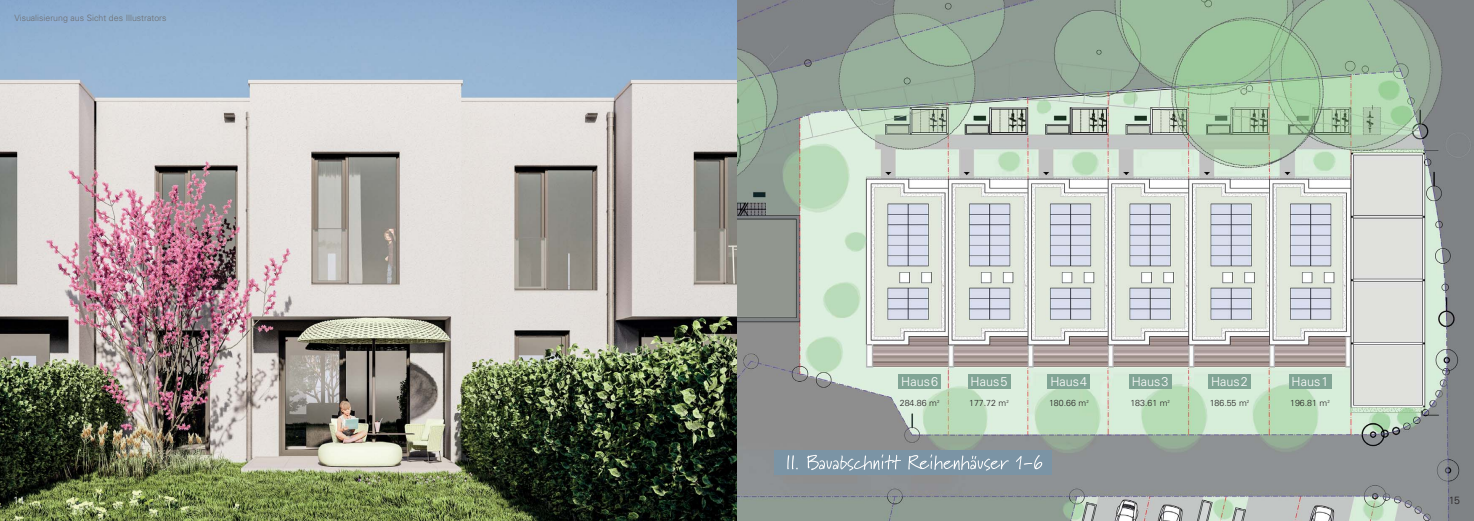
<style>
.page{position:relative;width:1474px;height:521px;background:#fff}
.page>*{position:absolute;margin:0;border:0;box-sizing:border-box;transform-origin:0 0}
.t1{font:300 12.6px "Univers";color:#fff}
.t2{font:300 10.5px "Univers LT Std";color:#231f20}
.t3{font:300 10.5px "Univers LT Std";color:#fff}
.t4{font:300 8.75px "Univers";color:#231f20}
.t5{font:300 8.75px "Univers";color:#6d6e70}
</style>
<div class="page">
<img style="left:736px;top:0;width:737px;height:521px">
<div style="left:1288px;top:374px;width:42px;height:15px;background:#81a595"></div>
<div style="left:1208px;top:374px;width:42px;height:15px;background:#81a595"></div>
<div style="left:1129px;top:374px;width:42px;height:15px;background:#81a595"></div>
<div style="left:1047px;top:374px;width:42px;height:15px;background:#81a595"></div>
<div style="left:968px;top:374px;width:42px;height:15px;background:#81a595"></div>
<div style="left:898px;top:374px;width:42px;height:15px;background:#81a595"></div>
<img style="left:0;top:0;width:736px;height:521px">
<div style="left:774px;top:450px;width:278px;height:25px;background:#7b94a5"></div>
<svg style="left:787px;top:455px;width:10px;height:14px"></svg>
<svg style="left:807px;top:454px;width:94px;height:16px"></svg>
<svg style="left:908px;top:454px;width:100px;height:16px"></svg>
<svg style="left:1016px;top:455px;width:26px;height:14px"></svg>
<p class="t5" style="left:15px;top:15px;width:153px">Visualisierung aus Sicht des Illustrators</p>
<p class="t3" style="left:13px;top:496px;width:13px">14</p>
<h1 class="t1" style="left:901px;top:376px;width:38px">Haus6</h1>
<p class="t4" style="left:899px;top:399px;width:41px">284.86 m<sup>2</sup></p>
<h1 class="t1" style="left:970px;top:376px;width:38px">Haus5</h1>
<p class="t4" style="left:969px;top:399px;width:41px">177.72 m<sup>2</sup></p>
<h1 class="t1" style="left:1050px;top:376px;width:38px">Haus4</h1>
<p class="t4" style="left:1049px;top:399px;width:41px">180.66 m<sup>2</sup></p>
<h1 class="t1" style="left:1131px;top:376px;width:38px">Haus3</h1>
<p class="t4" style="left:1130px;top:399px;width:41px">183.61 m<sup>2</sup></p>
<h1 class="t1" style="left:1211px;top:376px;width:38px">Haus2</h1>
<p class="t4" style="left:1209px;top:399px;width:41px">186.55 m<sup>2</sup></p>
<h1 class="t1" style="left:1291px;top:376px;width:38px">Haus1</h1>
<p class="t4" style="left:1290px;top:399px;width:41px">196.81 m<sup>2</sup></p>
<p class="t2" style="left:1448px;top:496px;width:13px">15</p>
</div>
